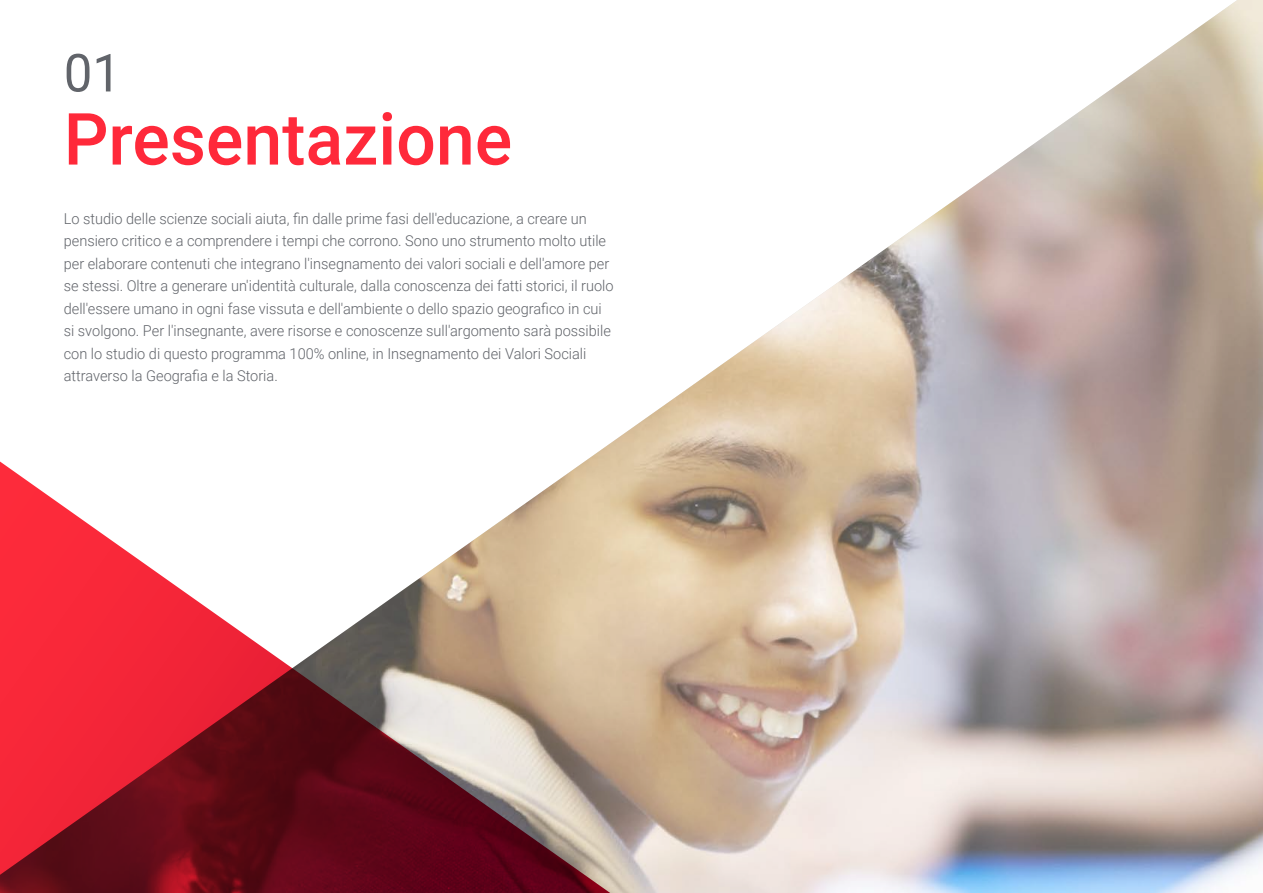
<style>
.page{position:relative;width:1263px;height:893px;background:#fff}
.page>*{position:absolute;margin:0;border:0;box-sizing:border-box;transform-origin:0 0}
.t1{font:500 72px "Roboto";color:#ff293a}
.t2{font:52.5px "Roboto";color:#61646a}
.t3{font:300 15px/22.5px "Roboto";color:#61646a}
</style>
<div class="page">
<img style="left:607px;top:0;width:656px;height:893px">
<svg style="left:0;top:446px;width:640px;height:447px"></svg>
<h2 class="t2" style="left:64px;top:36px;width:59px">01</h2>
<h1 class="t1" style="left:64px;top:89px;width:450px">Presentazione</h1>
<p class="t3" style="left:64px;top:207px;width:551px">Lo studio delle scienze sociali aiuta, fin dalle prime fasi dell'educazione, a creare un pensiero critico e a comprendere i tempi che corrono. Sono uno strumento molto utile per elaborare contenuti che integrano l'insegnamento dei valori sociali e dell'amore per se stessi. Oltre a generare un'identità culturale, dalla conoscenza dei fatti storici, il ruolo dell'essere umano in ogni fase vissuta e dell'ambiente o dello spazio geografico in cui si svolgono. Per l'insegnante, avere risorse e conoscenze sull'argomento sarà possibile con lo studio di questo programma 100% online, in Insegnamento dei Valori Sociali attraverso la Geografia e la Storia.</p>
</div>
